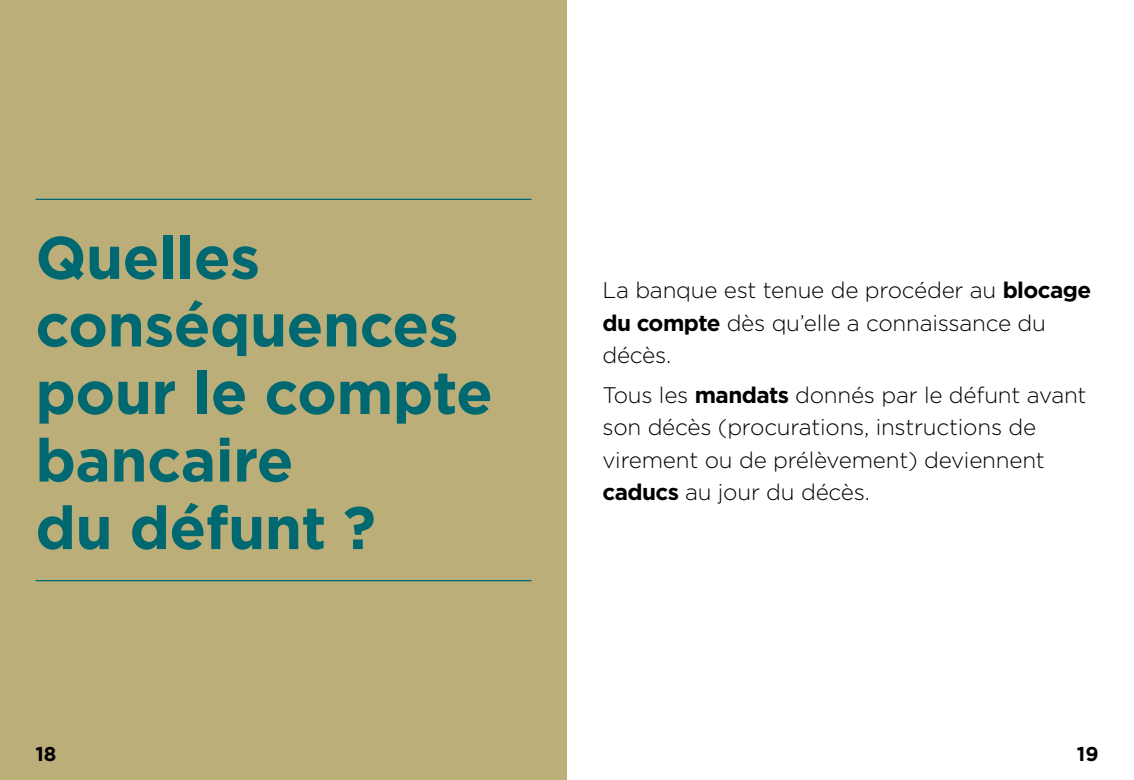
<style>
.page{position:relative;width:1134px;height:780px;background:#fff}
.page>*{position:absolute;margin:0;border:0;box-sizing:border-box;transform-origin:0 0}
.H1_-_chapitres{font:700 60px/67.5px "Gotham";letter-spacing:-.01em;color:#006871}
.Texte_puce{font:300 22.5px/32.5px "Gotham";letter-spacing:-.01em;color:#000}
.t1{font:700 20px "Gotham";color:#000}
.s1{font-weight:700}
</style>
<div class="page">
<div style="left:0;top:0;width:567px;height:780px;background:#bbae78"></div>
<hr style="left:35px;top:580px;width:496px;height:1px;background:#006871">
<hr style="left:35px;top:199px;width:496px;height:1px;background:#006871">
<h1 class="H1_-_chapitres" style="left:35px;top:223px;width:459px">Quelles conséquences pour le compte bancaire<br>du défunt ?</h1>
<p class="Texte_puce" style="left:602px;top:273px;width:490px">La banque est tenue de procéder au <span class="s1">blocage du compte</span> dès qu’elle a connaissance du décès.</p>
<p class="Texte_puce" style="left:602px;top:378px;width:486px">Tous les <span class="s1">mandats</span> donnés par le défunt avant son décès (procurations, instructions de virement ou de prélèvement) deviennent <span class="s1">caducs</span> au jour du décès.</p>
<p class="t1" style="left:35px;top:740px;width:22px">18</p>
<p class="t1" style="left:1077px;top:740px;width:23px">19</p>
</div>
